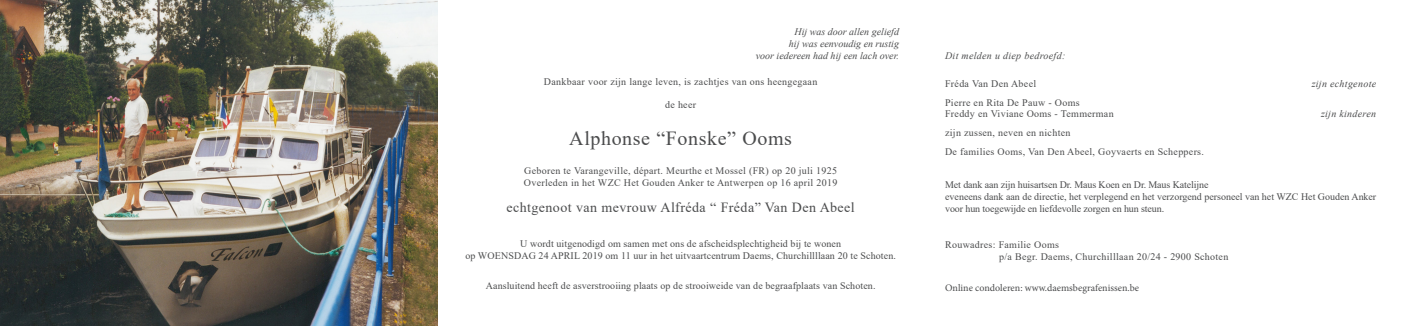
<style>
.page{position:relative;width:1418px;height:326px;background:#fff}
.page>*{position:absolute;margin:0;border:0;box-sizing:border-box;transform-origin:0 0}
.t1{font:20px "Times New Roman";letter-spacing:.03em;color:#4b4c4d}
.t2{font:14px "Times New Roman";letter-spacing:.03em;color:#4b4c4d}
.t3{font:10px "Times New Roman";letter-spacing:.03em;color:#4b4c4d}
.t4{font:10px "Times New Roman";letter-spacing:.01em;color:#4b4c4d}
.t5{font:10px "Times New Roman";letter-spacing:-.01em;color:#4b4c4d}
.t6{font:italic 10px "Times New Roman";color:#4b4c4d}
.t7{font:italic 10px "Times New Roman";letter-spacing:.03em;color:#4b4c4d}
.t8{font:10px "Minion Pro";color:#4b4c4d}
</style>
<div class="page">
<img style="left:0;top:0;width:438px;height:326px">
<p class="t6" style="left:794px;top:25px;width:106px">Hij was door allen geliefd</p>
<p class="t6" style="left:789px;top:37px;width:111px">hij was eenvoudig en rustig</p>
<p class="t6" style="left:755px;top:49px;width:145px">voor iedereen had hij een lach over.</p>
<p class="t3" style="left:544px;top:75px;width:275px">Dankbaar voor zijn lange leven, is zachtjes van ons heengegaan</p>
<p class="t4" style="left:665px;top:98px;width:32px">de heer</p>
<p class="t1" style="left:569px;top:124px;width:224px">Alphonse “Fonske” Ooms</p>
<p class="t3" style="left:524px;top:164px;width:314px">Geboren te Varangeville, départ. Meurthe et Mossel (FR) op 20 juli 1925</p>
<p class="t3" style="left:524px;top:176px;width:315px">Overleden in het WZC Het Gouden Anker te Antwerpen op 16 april 2019</p>
<p class="t2" style="left:506px;top:197px;width:350px">echtgenoot van mevrouw Alfréda “ Fréda” Van Den Abeel</p>
<p class="t4" style="left:520px;top:237px;width:322px">U wordt uitgenodigd om samen met ons de afscheidsplechtigheid bij te wonen</p>
<p class="t4" style="left:465px;top:249px;width:432px">op WOENSDAG 24 APRIL 2019 om 11 uur in het uitvaartcentrum Daems, Churchillllaan 20 te Schoten.</p>
<p class="t4" style="left:486px;top:279px;width:391px">Aansluitend heeft de asverstrooiing plaats op de strooiweide van de begraafplaats van Schoten.</p>
<p class="t7" style="left:945px;top:49px;width:122px">Dit melden u diep bedroefd:</p>
<p class="t3" style="left:945px;top:77px;width:93px">Fréda Van Den Abeel</p>
<p class="t7" style="left:1311px;top:77px;width:66px">zijn echtgenote</p>
<p class="t3" style="left:945px;top:96px;width:136px">Pierre en Rita De Pauw - Ooms</p>
<p class="t3" style="left:945px;top:107px;width:170px">Freddy en Viviane Ooms - Temmerman</p>
<p class="t7" style="left:1320px;top:107px;width:57px">zijn kinderen</p>
<p class="t3" style="left:945px;top:126px;width:127px">zijn zussen, neven en nichten</p>
<p class="t3" style="left:945px;top:145px;width:260px">De families Ooms, Van Den Abeel, Goyvaerts en Scheppers.</p>
<p class="t5" style="left:945px;top:178px;width:265px">Met dank aan zijn huisartsen Dr. Maus Koen en Dr. Maus Katelijne</p>
<p class="t4" style="left:945px;top:190px;width:432px">eveneens dank aan de directie, het verplegend en het verzorgend personeel van het WZC Het Gouden Anker</p>
<p class="t5" style="left:945px;top:202px;width:221px">voor hun toegewijde en liefdevolle zorgen en hun steun.</p>
<p class="t3" style="left:945px;top:238px;width:115px">Rouwadres: Familie Ooms</p>
<p class="t3" style="left:999px;top:250px;width:231px">p/a Begr. Daems, Churchilllaan 20/24 - 2900 Schoten</p>
<p class="t8" style="left:945px;top:281px;width:195px">Online condoleren: www.daemsbegrafenissen.be</p>
</div>
